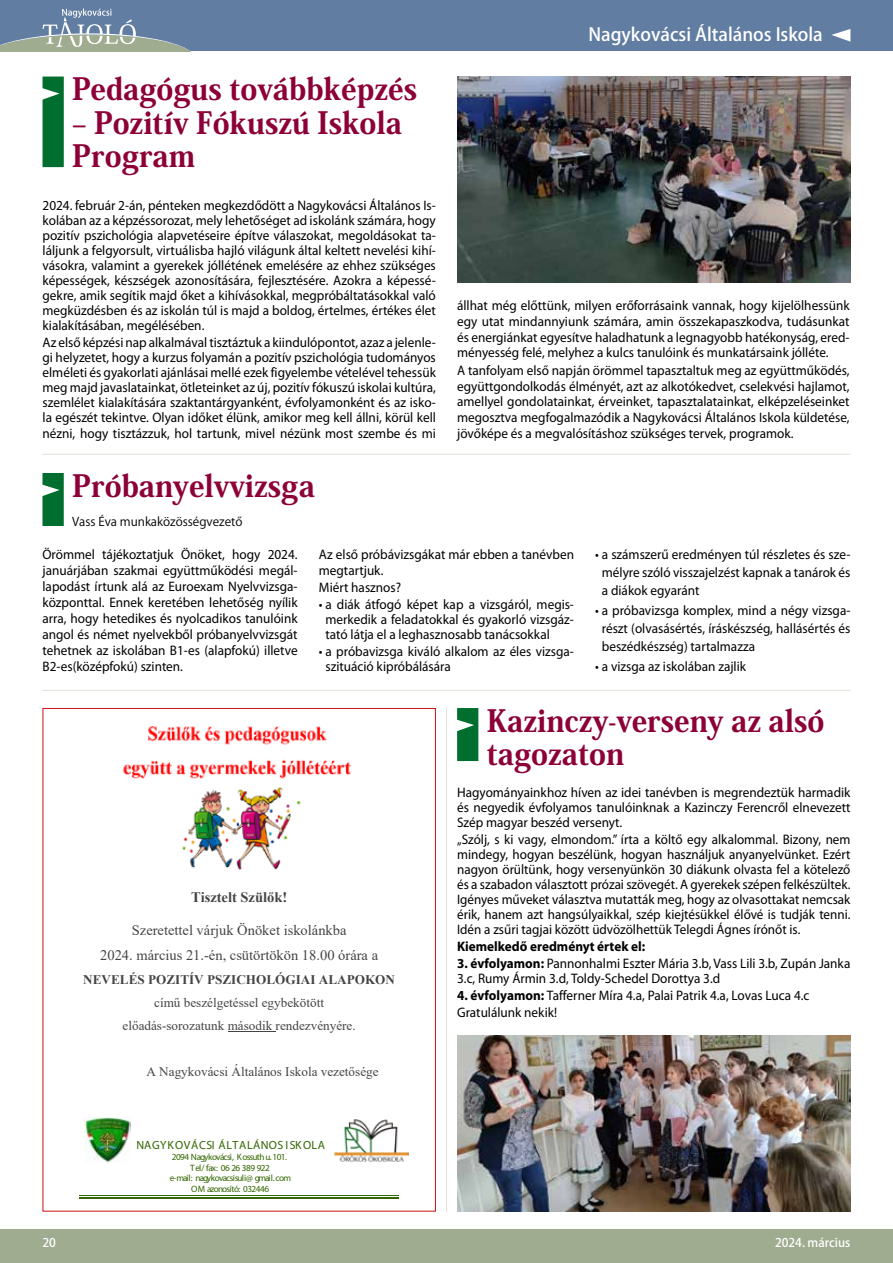
<style>
.page{position:relative;width:893px;height:1263px;background:#fff}
.page>*{position:absolute;margin:0;border:0;box-sizing:border-box;transform-origin:0 0}
.t1{font:800 30.3px/33.3px "Koz Min Pr 6 N";color:#8c0037;scale:.95 1}
.t2{font:500 18px "Koz Go Pr 6 N";color:#fff}
.t3{font:14.55px/25px "Times New Roman";color:#444443;text-align:center}
.t4{font:700 14.55px "Times New Roman";color:#444443}
.t5{font:13.8px/15px "Myriad Pro";color:#000;text-align:justify;scale:.96 1}
.t6{font:13.8px/15px "Myriad Pro";color:#000;text-align:justify;scale:.95 1}
.t7{font:700 13.8px "Myriad Pro";color:#000;scale:.96 1}
.t8{font:13.2px/22.8px "Times New Roman";color:#444443;text-align:center}
.t9{font:700 13.2px "Times New Roman";color:#444443}
.t10{font:12px "Koz Go Pr 6 N";color:#000}
.t11{font:500 12px "Koz Go Pr 6 N";color:#fff}
.t12{font:11.85px "Myriad Pro";letter-spacing:.04em;color:#360}
.t13{font:9.15px/10.5px "Myriad Pro";letter-spacing:-.06em;color:#360;text-align:center}
.s1{font-weight:700}
</style>
<div class="page">
<div style="left:0;top:0;width:893px;height:51px;background:#617da2"></div>
<svg style="left:831px;top:29px;width:19px;height:13px"></svg>
<svg style="left:0;top:9px;width:191px;height:42px"></svg>
<div style="left:0;top:1229px;width:893px;height:34px;background:#9fac8f"></div>
<hr style="left:79px;top:1197px;width:320px;height:2px;background:#360">
<hr style="left:79px;top:1195px;width:320px;height:1px;background:#360">
<img style="left:85px;top:1117px;width:45px;height:45px">
<img style="left:334px;top:1119px;width:75px;height:43px">
<img style="left:123px;top:726px;width:229px;height:144px">
<hr style="left:228px;top:1031px;width:48px;height:1px;background:#444443">
<svg style="left:457px;top:708px;width:21px;height:53px"></svg>
<svg style="left:42px;top:473px;width:22px;height:53px"></svg>
<img style="left:457px;top:1035px;width:393px;height:176px">
<hr style="left:43px;top:454px;width:807px;height:1px;background:#9fac8f">
<hr style="left:43px;top:690px;width:807px;height:1px;background:#9fac8f">
<svg style="left:43px;top:77px;width:21px;height:90px;background:#0e763a"></svg>
<img style="left:457px;top:77px;width:393px;height:205px">
<hr style="left:446px;top:707px;width:1px;height:505px;background:#9fac8f">
<h1 class="t1" style="left:72px;top:73px;width:364px">Pedagógus továbbképzés</h1>
<h1 class="t1" style="left:72px;top:106px;width:348px">– Pozitív Fókuszú Iskola<br>Program</h1>
<p class="t5" style="left:43px;top:197px;width:411px">2024. február 2-án, pénteken megkezdődött a Nagykovácsi Általános Is&shy;kolában az a képzéssorozat, mely lehetőséget ad iskolánk számára, hogy pozitív pszichológia alapvetéseire építve válaszokat, megoldásokat ta&shy;láljunk a felgyorsult, virtuálisba hajló világunk által keltett nevelési kihí&shy;vásokra, valamint a gyerekek jóllétének emelésére az ehhez szükséges képességek, készségek azonosítására, fejlesztésére. Azokra a képessé&shy;gekre, amik segítik majd őket a kihívásokkal, megpróbáltatásokkal való megküzdésben és az iskolán túl is majd a boldog, értelmes, értékes élet kialakításában, megélésében.</p>
<p class="t5" style="left:43px;top:335px;width:411px">Az első képzési nap alkalmával tisztáztuk a kiindulópontot, azaz a jelenle&shy;gi helyzetet, hogy a kurzus folyamán a pozitív pszichológia tudományos elméleti és gyakorlati ajánlásai mellé ezek figyelembe vételével tehessük meg majd javaslatainkat, ötleteinket az új, pozitív fókuszú iskolai kultúra, szemlélet kialakítására szaktantárgyanként, évfolyamonként és az isko&shy;la egészét tekintve. Olyan időket élünk, amikor meg kell állni, körül kell nézni, hogy tisztázzuk, hol tartunk, mivel nézünk most szembe és mi</p>
<h1 class="t1" style="left:72px;top:470px;width:257px">Próbanyelvvizsga</h1>
<p class="t10" style="left:72px;top:515px;width:172px">Vass Éva munkaközösségvezető</p>
<h2 class="t2" style="left:588px;top:25px;width:236px">Nagykovácsi Általános Iskola</h2>
<p class="t5" style="left:457px;top:298px;width:410px;line-height:15.6px">állhat még előttünk, milyen erőforrásaink vannak, hogy kijelölhessünk egy utat mindannyiunk számára, amin összekapaszkodva, tudásunkat és energiánkat egyesítve haladhatunk a legnagyobb hatékonyság, ered&shy;ményesség felé, melyhez a kulcs tanulóink és munkatársaink jólléte.</p>
<p class="t5" style="left:457px;top:362px;width:410px;line-height:15.6px">A tanfolyam első napján örömmel tapasztaltuk meg az együttműködés, együttgondolkodás élményét, azt az alkotókedvet, cselekvési hajlamot, amellyel gondolatainkat, érveinket, tapasztalatainkat, elképzeléseinket megosztva megfogalmazódik a Nagykovácsi Általános Iskola küldetése, jövőképe és a megvalósításhoz szükséges tervek, programok.</p>
<p class="t5" style="left:42px;top:547px;width:267px;line-height:16px">Örömmel tájékoztatjuk Önöket, hogy 2024. januárjában szakmai együttműködési megál&shy;lapodást írtunk alá az Euroexam Nyelvvizsga&shy;központtal. Ennek keretében lehetőség nyílik arra, hogy hetedikes és nyolcadikos tanulóink angol és német nyelvekből próbanyelvvizsgát tehetnek az iskolában B1-es (alapfokú) illetve B2-es(középfokú) szinten.</p>
<p class="t5" style="left:319px;top:547px;width:267px">Az első próbávizsgákat már ebben a tanévben megtartjuk.</p>
<p class="t5" style="left:602px;top:546px;width:260px;line-height:18px;text-indent:-7px">• a számszerű eredményen túl részletes és sze&shy;mélyre szóló visszajelzést kapnak a tanárok és a diákok egyaránt</p>
<p class="t5" style="left:602px;top:601px;width:260px;line-height:18px;text-indent:-7px">• a próbavizsga komplex, mind a négy vizsga&shy;részt (olvasásértés, íráskészség, hallásértés és beszédkészség) tartalmazza</p>
<p class="t5" style="left:595px;top:659px;width:159px">• a vizsga az iskolában zajlik</p>
<h1 class="t1" style="left:487px;top:705px;width:357px">Kazinczy-verseny az alsó tagozaton</h1>
<p class="t5" style="left:319px;top:579px;width:87px">Miért hasznos?</p>
<p class="t5" style="left:325px;top:596px;width:260px;text-indent:-7px">• a diák átfogó képet kap a vizsgáról, megis&shy;merkedik a feladatokkal és gyakorló vizsgáz&shy;tató látja el a leghasznosabb tanácsokkal</p>
<p class="t5" style="left:325px;top:644px;width:260px;text-indent:-7px">• a próbavizsga kiváló alkalom az éles vizsga&shy;szituáció kipróbálására</p>
<p class="t4" style="left:191px;top:887px;width:98px">Tisztelt Szülők!</p>
<p class="t3" style="left:100px;top:917px;width:279px">Szeretettel várjuk Önöket iskolánkba<br>2024. március 21.-én, csütörtökön 18.00 órára a</p>
<p class="t9" style="left:83px;top:970px;width:313px">NEVELÉS POZITÍV PSZICHOLÓGIAI ALAPOKON</p>
<p class="t8" style="left:123px;top:990px;width:235px">című beszélgetéssel egybekötött előadás-sorozatunk második rendezvényére.</p>
<p class="t8" style="left:146px;top:1060px;width:234px">A Nagykovácsi Általános Iskola vezetősége</p>
<p class="t12" style="left:136px;top:1137px;width:190px">NAGYKOVÁCSI ÁLTALÁNOS ISKOLA</p>
<p class="t13" style="left:170px;top:1151px;width:123px">2094 Nagykovácsi, Kossuth u.101.<br>Tel/ fax: 06 26 389 922<br>e-mail: nagykovacsisuli@ gmail. com<br>OM azonosító: 032446</p>
<p class="t5" style="left:457px;top:784px;width:411px">Hagyományainkhoz híven az idei tanévben is megrendeztük harmadik és negyedik évfolyamos tanulóinknak a Kazinczy Ferencről elnevezett Szép magyar beszéd versenyt.</p>
<p class="t6" style="left:457px;top:831px;width:416px">„Szólj, s ki vagy, elmondom.” írta a költő egy alkalommal. Bizony, nem mindegy, hogyan beszélünk, hogyan használjuk anyanyelvünket. Ezért nagyon örültünk, hogy versenyünkön 30 diákunk olvasta fel a kötelező és a szabadon választott prózai szövegét. A gyerekek szépen felkészültek.<br>Igényes műveket választva mutatták meg, hogy az olvasottakat nemcsak érik, hanem azt hangsúlyaikkal, szép kiejtésükkel élővé is tudják tenni.<br>Idén a zsűri tagjai között üdvözölhettük Telegdi Ágnes írónőt is.</p>
<p class="t7" style="left:457px;top:937px;width:198px">Kiemelkedő eredményt értek el:</p>
<p class="t5" style="left:457px;top:956px;width:411px"><span class="s1">3. évfolyamon:</span> Pannonhalmi Eszter Mária 3.b, Vass Lili 3.b, Zupán Janka<br>3.c, Rumy Ármin 3.d, Toldy-Schedel Dorottya 3.d</p>
<p class="t5" style="left:457px;top:987px;width:369px;line-height:17.1px"><span class="s1">4. évfolyamon:</span> Tafferner Míra 4.a, Palai Patrik 4.a, Lovas Luca 4.c<br>Gratulálunk nekik!</p>
<p class="t11" style="left:43px;top:1236px;width:15px">20</p>
<p class="t11" style="left:775px;top:1236px;width:77px">2024. március</p>
</div>
